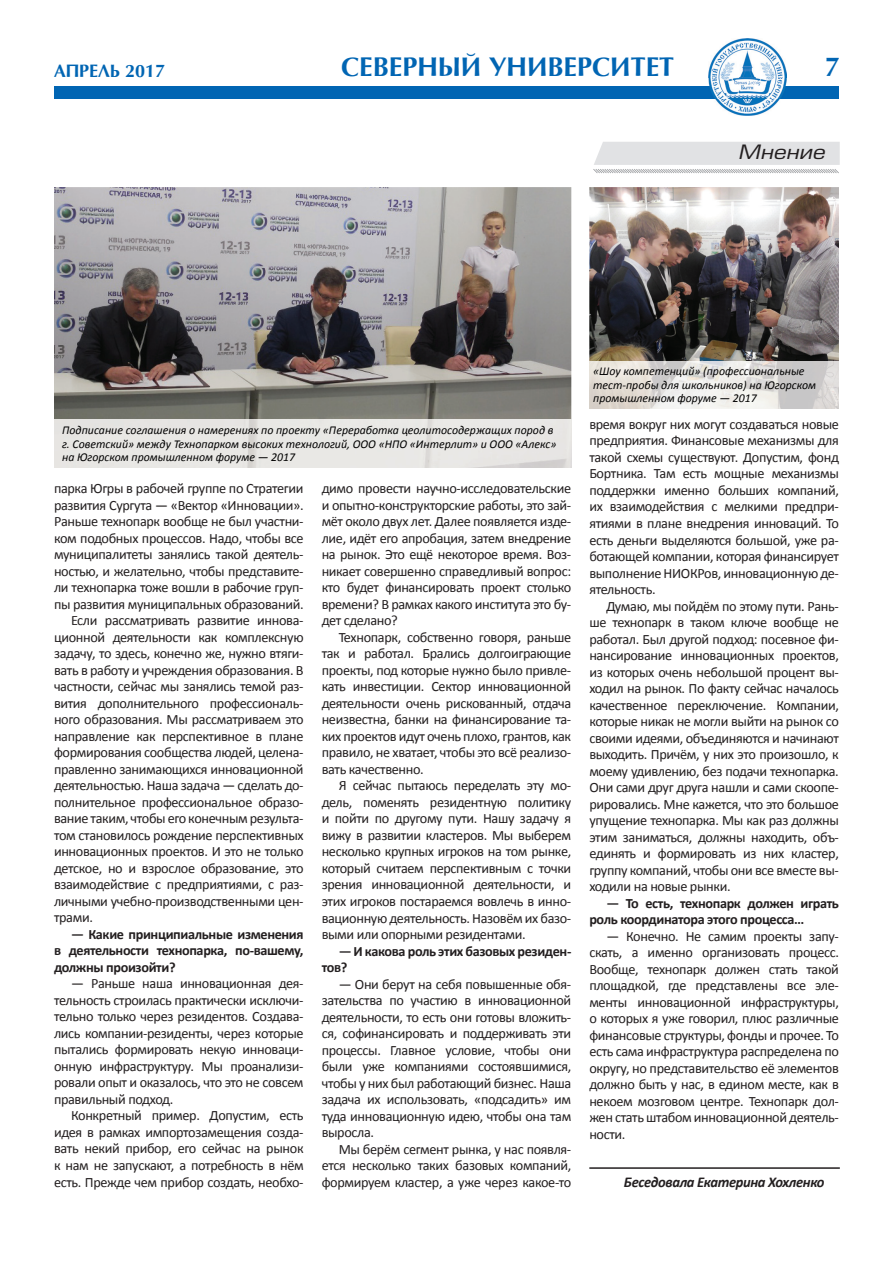
<style>
.page{position:relative;width:893px;height:1263px;background:#fff}
.page>*{position:absolute;margin:0;border:0;box-sizing:border-box;transform-origin:0 0}
.t1{font:700 27px "AG Opus High Resolution";color:#0165b3}
.t2{font:italic 19.35px "Europe";color:#231f20;scale:1.19 1}
.t3{font:700 18px "AG Opus High Resolution";color:#0165b3}
.t4{font:italic 700 15px "Calibri";letter-spacing:-.025em;color:#231f20}
.t5{font:14.25px/16.5px "Calibri";letter-spacing:-.025em;color:#231f20;text-align:justify}
.t6{font:700 14.25px/16.5px "Calibri";letter-spacing:-.025em;color:#231f20}
.t7{font:italic 12px/13.5px "Calibri";color:#000}
</style>
<div class="page">
<img style="left:54px;top:187px;width:517px;height:232px">
<img style="left:589px;top:187px;width:250px;height:175px">
<div style="left:54px;top:87px;width:785px;height:12px;background:#0165b3"></div>
<img style="left:708px;top:38px;width:79px;height:78px">
<img style="left:708px;top:87px;width:79px;height:12px">
<hr style="left:589px;top:1167px;width:251px;height:2px;background:#231f20">
<svg style="left:593px;top:142px;width:247px;height:31px"></svg>
<img style="left:589px;top:362px;width:250px;height:46px">
<p class="t3" style="left:54px;top:60px;width:113px">АпРЕËЬ 2017</p>
<h1 class="t1" style="left:341px;top:50px;width:335px">СЕВЕРНЫЙ УНИВЕРСИТЕТ</h1>
<h1 class="t1" style="left:825px;top:50px;width:17px">7</h1>
<h2 class="t2" style="left:739px;top:141px;width:74px">Мнение</h2>
<p class="t7" style="left:593px;top:364px;width:224px">«Шоу компетенций» (профессиональные тест-пробы для школьников) на Югорском промышленном форуме — 2017</p>
<p class="t7" style="left:62px;top:423px;width:496px">Подписание соглашения о намерениях по проекту «Переработка цеолитосодержащих пород в г. Советский» между Технопарком высоких технологий, ООО «НПО «Интерлит» и ООО «Алекс» на Югорском промышленном форуме — 2017</p>
<p class="t5" style="left:54px;top:480px;width:251px">парка Югры в рабочей группе по Стратегии</p>
<p class="t5" style="left:54px;top:497px;width:251px">развития Сургута — «Вектор «Инновации».</p>
<p class="t5" style="left:54px;top:513px;width:251px">Раньше технопарк вообще не был участни-</p>
<p class="t5" style="left:54px;top:530px;width:251px">ком подобных процессов. Надо, чтобы все</p>
<p class="t5" style="left:54px;top:546px;width:251px">муниципалитеты занялись такой деятель-</p>
<p class="t5" style="left:54px;top:563px;width:251px">ностью, и желательно, чтобы представите-</p>
<p class="t5" style="left:54px;top:579px;width:251px">ли технопарка тоже вошли в рабочие груп-</p>
<p class="t5" style="left:54px;top:596px;width:251px">пы развития муниципальных образований.</p>
<p class="t5" style="left:71px;top:612px;width:234px">Если рассматривать развитие иннова-</p>
<p class="t5" style="left:54px;top:629px;width:251px">ционной деятельности как комплексную</p>
<p class="t5" style="left:54px;top:645px;width:251px">задачу, то здесь, конечно же, нужно втяги-</p>
<p class="t5" style="left:54px;top:662px;width:251px">вать в работу и учреждения образования. В</p>
<p class="t5" style="left:54px;top:678px;width:251px">частности, сейчас мы занялись темой раз-</p>
<p class="t5" style="left:54px;top:695px;width:251px">вития дополнительного профессиональ-</p>
<p class="t5" style="left:54px;top:711px;width:251px">ного образования. Мы рассматриваем это</p>
<p class="t5" style="left:54px;top:728px;width:251px">направление как перспективное в плане</p>
<p class="t5" style="left:54px;top:744px;width:251px">формирования сообщества людей, целена-</p>
<p class="t5" style="left:54px;top:761px;width:251px">правленно занимающихся инновационной</p>
<p class="t5" style="left:54px;top:777px;width:251px">деятельностью. Наша задача — сделать до-</p>
<p class="t5" style="left:54px;top:794px;width:251px">полнительное профессиональное образо-</p>
<p class="t5" style="left:54px;top:810px;width:251px">вание таким, чтобы его конечным результа-</p>
<p class="t5" style="left:54px;top:827px;width:251px">том становилось рождение перспективных</p>
<p class="t5" style="left:54px;top:843px;width:251px">инновационных проектов. И это не только</p>
<p class="t5" style="left:54px;top:860px;width:251px">детское, но и взрослое образование, это</p>
<p class="t5" style="left:54px;top:876px;width:251px">взаимодействие с предприятиями, с раз-</p>
<p class="t5" style="left:54px;top:893px;width:251px">личными учебно-производственными цен-</p>
<p class="t5" style="left:54px;top:909px;width:40px">трами.</p>
<p class="t6" style="left:54px;top:926px;width:251px;text-align:justify;text-indent:17px">— Какие принципиальные изменения в деятельности технопарка, по-вашему, должны произойти?</p>
<p class="t5" style="left:54px;top:975px;width:251px;text-indent:17px">— Раньше наша инновационная дея&shy;тельность строилась практически исключи&shy;тельно только через резидентов. Создава&shy;лись компании-резиденты, через которые пытались формировать некую инноваци&shy;онную инфраструктуру. Мы проанализи&shy;ровали опыт и оказалось, что это не совсем правильный подход.</p>
<p class="t5" style="left:54px;top:1107px;width:251px;text-indent:17px">Конкретный пример. Допустим, есть идея в рамках импортозамещения созда&shy;вать некий прибор, его сейчас на рынок к нам не запускают, а потребность в нём есть. Прежде чем прибор создать, необхо-</p>
<p class="t5" style="left:322px;top:480px;width:251px">димо провести научно-исследовательские и опытно-конструкторские работы, это зай&shy;мёт около двух лет. Далее появляется изде&shy;лие, идёт его апробация, затем внедрение на рынок. Это ещё некоторое время. Воз&shy;никает совершенно справедливый вопрос: кто будет финансировать проект столько времени? В рамках какого института это бу&shy;дет сделано?</p>
<p class="t5" style="left:322px;top:629px;width:251px;text-indent:17px">Технопарк, собственно говоря, раньше так и работал. Брались долгоиграющие проекты, под которые нужно было привле&shy;кать инвестиции. Сектор инновационной деятельности очень рискованный, отдача неизвестна, банки на финансирование та&shy;ких проектов идут очень плохо, грантов, как правило, не хватает, чтобы это всё реализо&shy;вать качественно.</p>
<p class="t5" style="left:322px;top:777px;width:251px;text-indent:17px">Я сейчас пытаюсь переделать эту мо&shy;дель, поменять резидентную политику и пойти по другому пути. Нашу задачу я вижу в развитии кластеров. Мы выберем несколько крупных игроков на том рынке, который считаем перспективным с точки зрения инновационной деятельности, и этих игроков постараемся вовлечь в инно&shy;вационную деятельность. Назовём их базо&shy;выми или опорными резидентами.</p>
<p class="t6" style="left:322px;top:942px;width:251px;text-indent:17px">— И какова роль этих базовых резиден&shy;тов?</p>
<p class="t5" style="left:322px;top:975px;width:251px;text-indent:17px">— Они берут на себя повышенные обя&shy;зательства по участию в инновационной деятельности, то есть они готовы вложить&shy;ся, софинансировать и поддерживать эти процессы. Главное условие, чтобы они были уже компаниями состоявшимися, чтобы у них был работающий бизнес. Наша задача их использовать, «подсадить» им туда инновационную идею, чтобы она там выросла.</p>
<p class="t5" style="left:322px;top:1140px;width:251px;text-indent:17px">Мы берём сегмент рынка, у нас появля&shy;ется несколько таких базовых компаний, формируем кластер, а уже через какое-то</p>
<p class="t5" style="left:589px;top:416px;width:251px">время вокруг них могут создаваться новые предприятия. Финансовые механизмы для такой схемы существуют. Допустим, фонд Бортника. Там есть мощные механизмы поддержки именно больших компаний, их взаимодействия с мелкими предпри&shy;ятиями в плане внедрения инноваций. То есть деньги выделяются большой, уже ра&shy;ботающей компании, которая финансирует выполнение НИОКРов, инновационную де&shy;ятельность.</p>
<p class="t5" style="left:589px;top:598px;width:251px;text-indent:17px">Думаю, мы пойдём по этому пути. Рань&shy;ше технопарк в таком ключе вообще не работал. Был другой подход: посевное фи&shy;нансирование инновационных проектов, из которых очень небольшой процент вы&shy;ходил на рынок. По факту сейчас началось качественное переключение. Компании, которые никак не могли выйти на рынок со своими идеями, объединяются и начинают выходить. Причём, у них это произошло, к моему удивлению, без подачи технопарка.<br>Они сами друг друга нашли и сами скоопе&shy;рировались. Мне кажется, что это большое упущение технопарка. Мы как раз должны этим заниматься, должны находить, объ&shy;единять и формировать из них кластер, группу компаний, чтобы они все вместе вы&shy;ходили на новые рынки.</p>
<p class="t6" style="left:589px;top:894px;width:251px;text-indent:17px">— То есть, технопарк должен играть роль координатора этого процесса…</p>
<p class="t5" style="left:589px;top:928px;width:251px;text-indent:17px">— Конечно. Не самим проекты запу&shy;скать, а именно организовать процесс.<br>Вообще, технопарк должен стать такой площадкой, где представлены все эле&shy;менты инновационной инфраструктуры, о которых я уже говорил, плюс различные финансовые структуры, фонды и прочее. То есть сама инфраструктура распределена по округу, но представительство её элементов должно быть у нас, в едином месте, как в некоем мозговом центре. Технопарк дол&shy;жен стать штабом инновационной деятель&shy;ности.</p>
<p class="t4" style="left:624px;top:1172px;width:202px">Беседовала Екатерина Хохленко</p>
</div>
